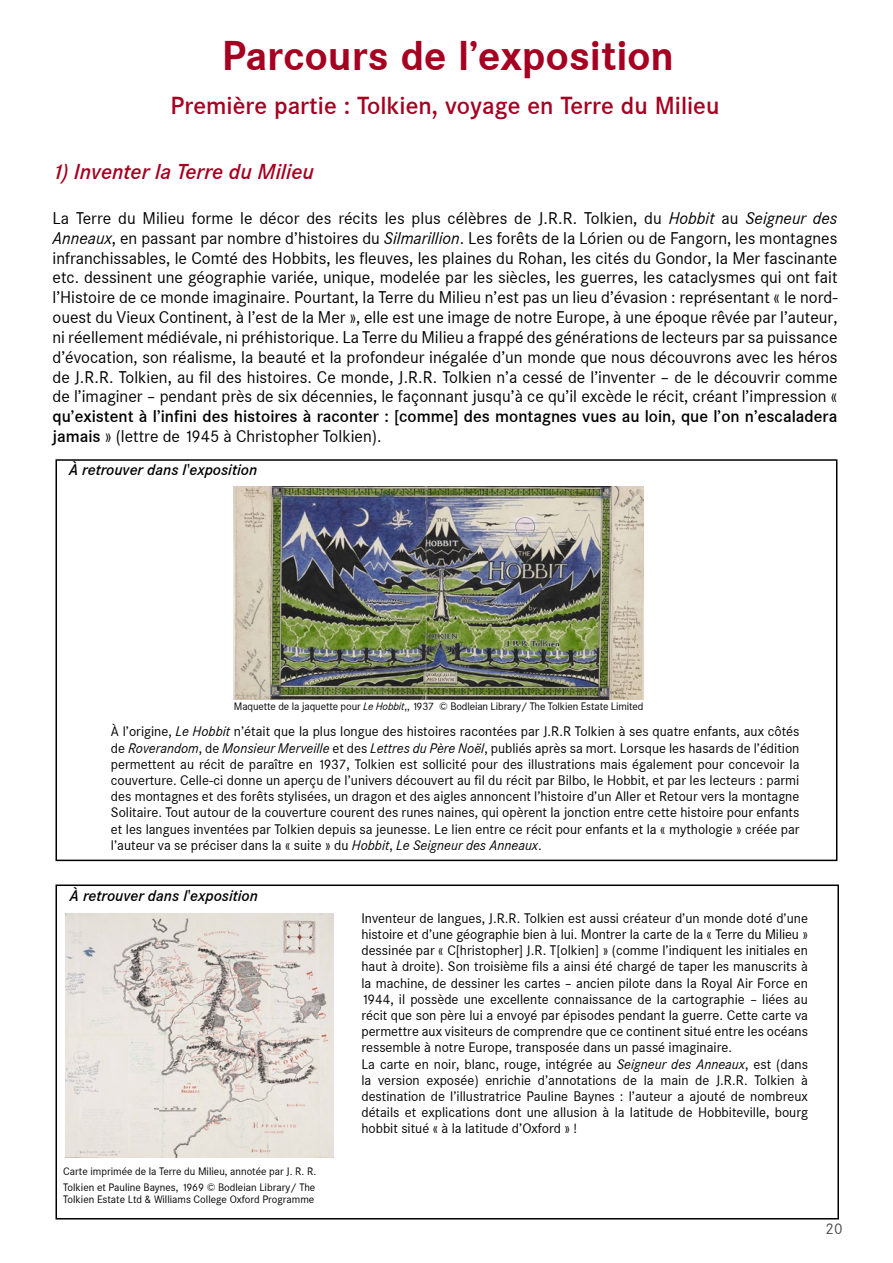
<style>
.page{position:relative;width:893px;height:1263px;background:#fff}
.page>*{position:absolute;margin:0;border:0;box-sizing:border-box;transform-origin:0 0}
.t1{font:700 40.5px "Corporate SBQ";color:#a50021}
.t2{font:500 24px "Corporate SBQ";color:#a50021}
.t3{font:italic 500 21px "Corporate SBQ";color:#a50021}
.t4{font:16.5px/19.8px "Corporate SBQ";color:#000;text-align:justify}
.t5{font:500 16.5px/19.8px "Corporate SBQ";color:#000}
.t6{font:italic 500 15px "Corporate SBQ";color:#000}
.t7{font:15px "Corporate SBQ";color:#4d4d4f}
.t8{font:13.5px/16.2px "Corporate SBQ";color:#000;text-align:justify}
.t9{font:10.5px/16.2px "Corporate SBQ";color:#000}
.s1{font-style:italic}
.s2{font-weight:400}
</style>
<div class="page">
<img style="left:234px;top:487px;width:409px;height:212px">
<div style="left:56px;top:459px;width:781px;height:402px;border:2px solid #000"></div>
<div style="left:56px;top:884px;width:783px;height:335px;border:2px solid #000"></div>
<img style="left:66px;top:913px;width:268px;height:244px">
<h1 class="t1" style="left:222px;top:31px;width:454px">Parcours de l’exposition</h1>
<h2 class="t2" style="left:171px;top:92px;width:550px">Première partie : Tolkien, voyage en Terre du Milieu</h2>
<h3 class="t3" style="left:52px;top:159px;width:263px">1) Inventer la Terre du Milieu</h3>
<p class="t4" style="left:52px;top:209px;width:787px">La Terre du Milieu forme le décor des récits les plus célèbres de J.R.R. Tolkien, du <span class="s1">Hobbit</span> au <span class="s1">Seigneur des Anneaux</span>, en passant par nombre d’histoires du <span class="s1">Silmarillion</span>. Les forêts de la Lórien ou de Fangorn, les montagnes infranchissables, le Comté des Hobbits, les fleuves, les plaines du Rohan, les cités du Gondor, la Mer fascinante etc. dessinent une géographie variée, unique, modelée par les siècles, les guerres, les cataclysmes qui ont fait l’Histoire de ce monde imaginaire. Pourtant, la Terre du Milieu n’est pas un lieu d’évasion : représentant « le nord&shy;ouest du Vieux Continent, à l’est de la Mer », elle est une image de notre Europe, à une époque rêvée par l’auteur, ni réellement médiévale, ni préhistorique. La Terre du Milieu a frappé des générations de lecteurs par sa puissance d’évocation, son réalisme, la beauté et la profondeur inégalée d’un monde que nous découvrons avec les héros de J.R.R. Tolkien, au fil des histoires. Ce monde, J.R.R. Tolkien n’a cessé de l’inventer – de le découvrir comme de l’imaginer – pendant près de six décennies, le façonnant jusqu’à ce qu’il excède le récit, créant l’impression «</p>
<p class="t5" style="left:52px;top:407px;width:786px">qu’existent à l’infini des histoires à raconter : [comme] des montagnes vues au loin, que l’on n’escaladera jamais <span class="s2">» (lettre de 1945 à Christopher Tolkien).</span></p>
<p class="t6" style="left:69px;top:461px;width:189px">À retrouver dans l'exposition</p>
<p class="t9" style="left:234px;top:698px;width:411px">Maquette de la jaquette pour <span class="s1">Le Hobbit</span>,, 1937 © Bodleian Library/ The Tolkien Estate Limited</p>
<p class="t8" style="left:111px;top:724px;width:690px">À l’origine, <span class="s1">Le Hobbit</span> n’était que la plus longue des histoires racontées par J.R.R Tolkien à ses quatre enfants, aux côtés de <span class="s1">Roverandom</span>, de <span class="s1">Monsieur Merveille</span> et des <span class="s1">Lettres du Père Noël</span>, publiés après sa mort. Lorsque les hasards de l’édition permettent au récit de paraître en 1937, Tolkien est sollicité pour des illustrations mais également pour concevoir la couverture. Celle-ci donne un aperçu de l’univers découvert au fil du récit par Bilbo, le Hobbit, et par les lecteurs : parmi des montagnes et des forêts stylisées, un dragon et des aigles annoncent l’histoire d’un Aller et Retour vers la montagne Solitaire. Tout autour de la couverture courent des runes naines, qui opèrent la jonction entre cette histoire pour enfants et les langues inventées par Tolkien depuis sa jeunesse. Le lien entre ce récit pour enfants et la « mythologie » créée par l’auteur va se préciser dans la « suite » du <span class="s1">Hobbit</span>, <span class="s1">Le Seigneur des Anneaux</span>.</p>
<p class="t6" style="left:70px;top:887px;width:189px">À retrouver dans l'exposition</p>
<p class="t9" style="left:63px;top:1163px;width:255px">Carte imprimée de la Terre du Milieu, annotée par J. R. R.<br>Tolkien et Pauline Baynes, 1969 © Bodleian Library/ The</p>
<p class="t9" style="left:63px;top:1192px;width:253px">Tolkien Estate Ltd &amp; Williams College Oxford Programme</p>
<p class="t8" style="left:361px;top:910px;width:448px;text-align:left">Inventeur de langues, J.R.R. Tolkien est aussi créateur d’un monde doté d’une histoire et d’une géographie bien à lui. Montrer la carte de la « Terre du Milieu » dessinée par « C[hristopher] J.R. T[olkien] » (comme l’indiquent les initiales en haut à droite). Son troisième fils a ainsi été chargé de taper les manuscrits à la machine, de dessiner les cartes – ancien pilote dans la Royal Air Force en 1944, il possède une excellente connaissance de la cartographie – liées au récit que son père lui a envoyé par épisodes pendant la guerre. Cette carte va permettre aux visiteurs de comprendre que ce continent situé entre les océans ressemble à notre Europe, transposée dans un passé imaginaire.<br>La carte en noir, blanc, rouge, intégrée au <span class="s1">Seigneur des Anneaux</span>, est (dans la version exposée) enrichie d’annotations de la main de J.R.R. Tolkien à destination de l’illustratrice Pauline Baynes : l’auteur a ajouté de nombreux détails et explications dont une allusion à la latitude de Hobbiteville, bourg hobbit situé « à la latitude d’Oxford » !</p>
<p class="t7" style="left:826px;top:1219px;width:19px">20</p>
</div>
